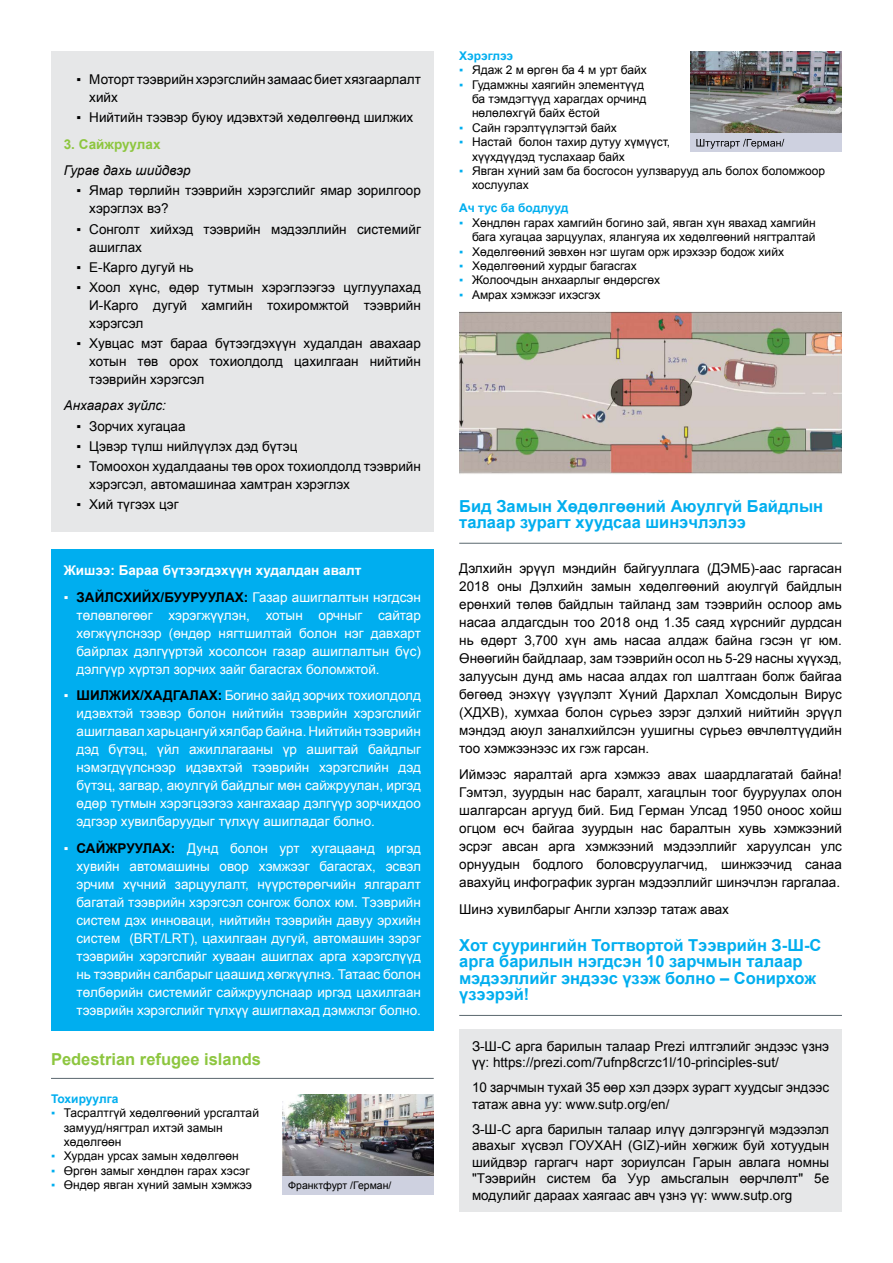
<style>
.page{position:relative;width:893px;height:1263px;background:#fff}
.page>*{position:absolute;margin:0;border:0;box-sizing:border-box;transform-origin:0 0}
.t1{font:700 16.5px/16.5px "MAK Arial";color:#00aeef}
.t2{font:700 16.5px "MAK Arial";color:#8dc63f}
.t3{font:13.5px/18px "MAK Arial";color:#000}
.t4{font:13.5px/18px "MAK Arial";color:#fff;text-align:justify}
.t5{font:700 13.5px "MAK Arial";color:#fff}
.t6{font:italic 13.5px "MAK Arial";color:#000}
.t7{font:700 13.5px "MAK Arial";color:#8dc63f}
.t8{font:12px/14.4px "MAK Arial";color:#000}
.t9{font:700 12px "MAK Arial";color:#00aeef}
.t10{font:10.5px "MAK Arial";color:#000}
.s1{font-weight:700;color:#000}
.s2{color:#00aeef}
</style>
<div class="page">
<img style="left:282px;top:1094px;width:152px;height:82px">
<div style="left:282px;top:1176px;width:152px;height:19px;background:#ced1e0"></div>
<div style="left:51px;top:549px;width:383px;height:481px;background:#00aeef"></div>
<div style="left:51px;top:51px;width:383px;height:481px;background:#e6e7e8"></div>
<div style="left:459px;top:1029px;width:383px;height:183px;background:#e6e7e8"></div>
<img style="left:459px;top:311px;width:383px;height:163px">
<hr style="left:51px;top:1078px;width:383px;height:1px;background:#5a676e">
<hr style="left:459px;top:543px;width:383px;height:1px;background:#5a676e">
<hr style="left:459px;top:1015px;width:383px;height:1px;background:#5a676e">
<img style="left:691px;top:51px;width:151px;height:83px">
<div style="left:691px;top:134px;width:151px;height:18px;background:#ced1e0"></div>
<svg style="left:696px;top:139px;width:88px;height:10px"></svg>
<p class="t3" style="left:89px;top:71px;width:333px;text-indent:-13px">▪ Моторт тээврийн хэрэгслийн замаасбиет хязгаарлалт хийх</p>
<p class="t3" style="left:77px;top:109px;width:338px">▪ Нийтийн тээвэр буюу идэвхтэй хөдөлгөөнд шилжих</p>
<p class="t7" style="left:64px;top:135px;width:98px">3. Сайжруулах</p>
<p class="t6" style="left:64px;top:162px;width:128px">Гурав дахь шийдвэр</p>
<p class="t3" style="left:89px;top:182px;width:333px;text-indent:-13px">▪ Ямар төрлийн тээврийн хэрэгслийг ямар зорилгоор хэрэглэх вэ?</p>
<p class="t3" style="left:89px;top:220px;width:333px;text-indent:-13px">▪ Сонголт хийхэд тээврийн мэдээллийн системийг ашиглах</p>
<p class="t3" style="left:77px;top:258px;width:119px">▪ Е-Карго дугуй нь</p>
<p class="t3" style="left:89px;top:278px;width:333px;text-align:justify;text-indent:-13px">▪ Хоол хүнс, өдөр тутмын хэрэглээгээ цуглуулахад И-Карго дугуй хамгийн тохиромжтой тээврийн хэрэгсэл</p>
<p class="t3" style="left:89px;top:334px;width:333px;text-align:justify;text-indent:-13px">▪ Хувцас мэт бараа бүтээгдэхүүн худалдан авахаар хотын төв орох тохиолдолд цахилгаан нийтийн тээврийн хэрэгсэл</p>
<p class="t6" style="left:64px;top:397px;width:104px">Анхаарах зүйлс:</p>
<p class="t3" style="left:77px;top:417px;width:111px">▪ Зорчих хугацаа</p>
<p class="t3" style="left:77px;top:437px;width:222px">▪ Цэвэр түлш нийлүүлэх дэд бүтэц</p>
<p class="t3" style="left:89px;top:457px;width:333px;text-indent:-13px">▪ Томоохон худалдааны төв орох тохиолдолд тээврийн хэрэгсэл, автомашинаа хамтран хэрэглэх</p>
<p class="t3" style="left:77px;top:495px;width:104px">▪ Хий түгээх цэг</p>
<p class="t5" style="left:64px;top:561px;width:299px">Жишээ: Бараа бүтээгдэхүүн худалдан авалт</p>
<p class="t4" style="left:77px;top:588px;width:346px;text-indent:-13px">▪ <span class="s1">ЗАЙЛСХИЙХ/БУУРУУЛАХ:</span> Газар ашиглалтын нэгдсэн төлөвлөгөөг хэрэгжүүлэн, хотын орчныг сайтар хөгжүүлснээр (өндөр нягтшилтай болон нэг давхарт байрлах дэлгүүртэй хосолсон газар ашиглалтын бүс) дэлгүүр хүртэл зорчих зайг багасгах боломжтой.</p>
<p class="t4" style="left:77px;top:686px;width:346px;text-indent:-13px">▪ <span class="s1">ШИЛЖИХ/ХАДГАЛАХ:</span> Богино зайд зорчих тохиолдолд идэвхтэй тээвэр болон нийтийн тээврийн хэрэгслийг ашиглавал харьцангуй хялбар байна. Нийтийн тээврийн дэд бүтэц, үйл ажиллагааны үр ашигтай байдлыг нэмэгдүүлснээр идэвхтэй тээврийн хэрэгслийн дэд бүтэц, загвар, аюулгүй байдлыг мөн сайжруулан, иргэд өдөр тутмын хэрэгцээгээ хангахаар дэлгүүр зорчихдоо эдгээр хувилбаруудыг түлхүү ашигладаг болно.</p>
<p class="t4" style="left:77px;top:839px;width:346px;text-indent:-13px">▪ <span class="s1">САЙЖРУУЛАХ:</span> Дунд болон урт хугацаанд иргэд хувийн автомашины овор хэмжээг багасгах, эсвэл эрчим хүчний зарцуулалт, нүүрстөрөгчийн ялгаралт багатай тээврийн хэрэгсэл сонгож болох юм. Тээврийн систем дэх инноваци, нийтийн тээврийн давуу эрхийн систем (BRT/LRT), цахилгаан дугуй, автомашин зэрэг тээврийн хэрэгслийг хуваан ашиглах арга хэрэгслүүд нь тээврийн салбарыг цаашид хөгжүүлнэ. Татаас болон төлбөрийн системийг сайжруулснаар иргэд цахилгаан тээврийн хэрэгслийг түлхүү ашиглахад дэмжлэг болно.</p>
<p class="t2" style="left:51px;top:1048px;width:211px">Pedestrian refugee islands</p>
<p class="t9" style="left:51px;top:1091px;width:69px">Тохируулга</p>
<p class="t8" style="left:64px;top:1106px;width:197px;text-indent:-13px"><span class="s2">▪</span> Тасралтгүй хөдөлгөөний урсгалтай замууд/нягтрал ихтэй замын хөдөлгөөн</p>
<p class="t8" style="left:51px;top:1149px;width:189px"><span class="s2">▪</span> Хурдан урсах замын хөдөлгөөн</p>
<p class="t8" style="left:51px;top:1163px;width:200px"><span class="s2">▪</span> Өргөн замыг хөндлөн гарах хэсэг</p>
<p class="t8" style="left:51px;top:1178px;width:203px"><span class="s2">▪</span> Өндөр явган хүний замын хэмжээ</p>
<p class="t10" style="left:288px;top:1179px;width:105px">Франктфурт /Герман/</p>
<p class="t9" style="left:459px;top:48px;width:55px">Хэрэглээ</p>
<p class="t8" style="left:459px;top:63px;width:189px"><span class="s2">▪</span> Ядаж 2 м өргөн ба 4 м урт байх</p>
<p class="t8" style="left:472px;top:77px;width:176px;text-indent:-13px"><span class="s2">▪</span> Гудамжны хаягийн элементүүд ба тэмдэгтүүд харагдах орчинд нөлөлөхгүй байх ёстой</p>
<p class="t8" style="left:459px;top:120px;width:159px"><span class="s2">▪</span> Сайн гэрэлтүүлэгтэй байх</p>
<p class="t8" style="left:472px;top:135px;width:200px;text-indent:-13px"><span class="s2">▪</span> Настай болон тахир дутуу хүмүүст, хүүхдүүдэд туслахаар байх</p>
<p class="t8" style="left:472px;top:164px;width:355px;text-indent:-13px"><span class="s2">▪</span> Явган хүний зам ба босгосон уулзварууд аль болох боломжоор хослуулах</p>
<p class="t9" style="left:459px;top:200px;width:111px">Ач тус ба бодлууд</p>
<p class="t8" style="left:459px;top:215px;width:358px;text-align:right"><span class="s2">▪</span> Хөндлөн гарах хамгийн богино зай, явган хүн явахад хамгийн бага хугацаа зарцуулах, ялангуяа их хөдөлгөөний нягтралтай</p>
<p class="t8" style="left:459px;top:244px;width:326px"><span class="s2">▪</span> Хөдөлгөөний зөвхөн нэг шугам орж ирэхээр бодож хийх</p>
<p class="t8" style="left:459px;top:259px;width:179px"><span class="s2">▪</span> Хөдөлгөөний хурдыг багасгах</p>
<p class="t8" style="left:459px;top:273px;width:202px"><span class="s2">▪</span> Жолоочдын анхаарлыг өндөрсгөх</p>
<p class="t8" style="left:459px;top:287px;width:143px"><span class="s2">▪</span> Амрах хэмжээг ихэсгэх</p>
<p class="t1" style="left:459px;top:498px;width:365px">Бид Замын Хөдөлгөөний Аюулгүй Байдлын талаар зурагт хуудсаа шинэчлэлээ</p>
<p class="t3" style="left:459px;top:559px;width:384px;text-align:justify">Дэлхийн эрүүл мэндийн байгууллага (ДЭМБ)-аас гаргасан 2018 оны Дэлхийн замын хөдөлгөөний аюулгүй байдлын ерөнхий төлөв байдлын тайланд зам тээврийн ослоор амь насаа алдагсдын тоо 2018 онд 1.35 саяд хүрснийг дурдсан нь өдөрт 3,700 хүн амь насаа алдаж байна гэсэн үг юм.<br>Өнөөгийн байдлаар, зам тээврийн осол нь 5-29 насны хүүхэд, залуусын дунд амь насаа алдах гол шалтгаан болж байгаа бөгөөд энэхүү үзүүлэлт Хүний Дархлал Хомсдолын Вирус (ХДХВ), хумхаа болон сүрьеэ зэрэг дэлхий нийтийн эрүүл мэндэд аюул заналхийлсэн уушигны сүрьеэ өвчлөлтүүдийн тоо хэмжээнээс их гэж гарсан.</p>
<p class="t3" style="left:459px;top:765px;width:384px;text-align:justify">Иймээс яаралтай арга хэмжээ авах шаардлагатай байна!<br>Гэмтэл, зуурдын нас баралт, хагацлын тоог бууруулах олон шалгарсан аргууд бий. Бид Герман Улсад 1950 оноос хойш огцом өсч байгаа зуурдын нас баралтын хувь хэмжээний эсрэг авсан арга хэмжээний мэдээллийг харуулсан улс орнуудын бодлого боловсруулагчид, шинжээчид санаа авахуйц инфографик зурган мэдээллийг шинэчлэн гаргалаа.</p>
<p class="t3" style="left:459px;top:900px;width:271px">Шинэ хувилбарыг Англи хэлээр татаж авах</p>
<p class="t1" style="left:459px;top:937px;width:364px">Хот суурингийн Тогтвортой Тээврийн З-Ш-С арга барилын нэгдсэн 10 зарчмын талаар мэдээллийг эндээс үзэж болно – Сонирхож үзээрэй!</p>
<p class="t3" style="left:472px;top:1038px;width:359px;line-height:16.5px">З-Ш-С арга барилын талаар Prezi илтгэлийг эндээс үзнэ үү: https://prezi.com/7ufnp8crzc1l/10-principles-sut/</p>
<p class="t3" style="left:472px;top:1079px;width:359px;line-height:16.5px">10 зарчмын тухай 35 өөр хэл дээрх зурагт хуудсыг эндээс татаж авна уу: www.sutp.org/en/</p>
<p class="t3" style="left:472px;top:1121px;width:359px;line-height:16.5px;text-align:justify">З-Ш-С арга барилын талаар илүү дэлгэрэнгүй мэдээлэл авахыг хүсвэл ГОУХАН (GIZ)-ийн хөгжиж буй хотуудын шийдвэр гаргагч нарт зориулсан Гарын авлага номны "Тээврийн систем ба Уур амьсгалын өөрчлөлт" 5е модулийг дараах хаягаас авч үзнэ үү: www.sutp.org</p>
</div>
